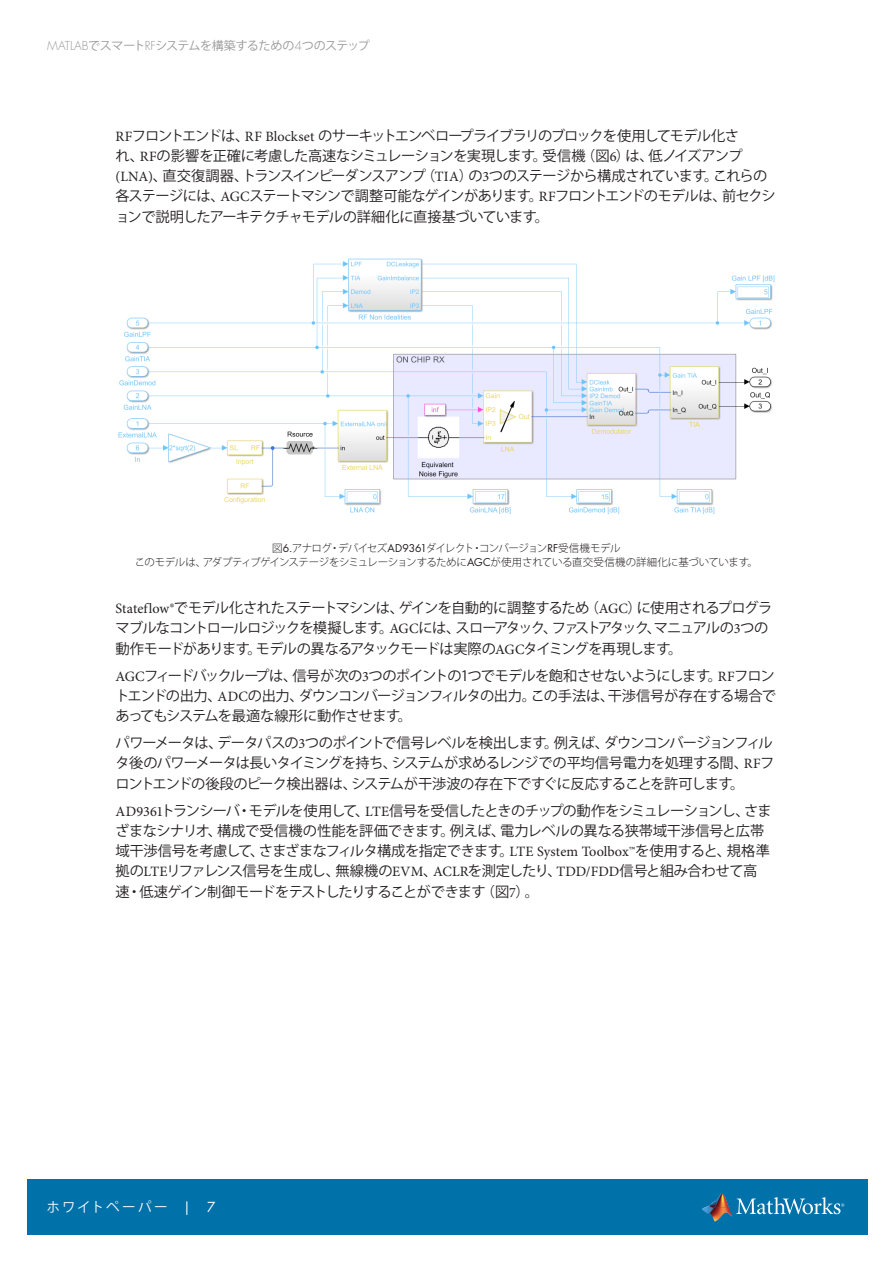
<style>
.page{position:relative;width:893px;height:1263px;background:#fff}
.page>*{position:absolute;margin:0;border:0;box-sizing:border-box;transform-origin:0 0}
.t1{font:14.25px/20.2px "Koz Go Pr 6 N";letter-spacing:-.05em;color:#231f20}
.t2{font:14.25px/20.2px "Koz Go Pr 6 N";letter-spacing:-.07em;color:#231f20}
.t3{font:13.5px "Koz Go Pr 6 N";letter-spacing:.16em;color:#fff}
.t4{font:12px "Koz Go Pr 6 N";letter-spacing:-.04em;color:#999}
.t5{font:300 10.5px/13.5px "Koz Go Pr 6 N";letter-spacing:-.035em;color:#231f20;text-align:center}
.s1{font-family:"Futura Std";font-weight:300}
.s2{font-family:"Minion Pro"}
.s3{font-family:"Futura Std";font-weight:400}
.s4{font-family:"Futura Std"}
</style>
<div class="page">
<div style="left:27px;top:1179px;width:841px;height:56px;background:#0071a9"></div>
<img style="left:709px;top:1193px;width:20px;height:14px">
<svg style="left:702px;top:1206px;width:7px;height:8px"></svg>
<img style="left:709px;top:1207px;width:23px;height:14px">
<svg style="left:736px;top:1197px;width:108px;height:17px"></svg>
<img style="left:118px;top:258px;width:657px;height:256px">
<p class="t4" style="left:47px;top:39px;width:324px"><span class="s1">MATLAB</span>でスマート<span class="s1">RF</span>システムを構築するための<span class="s1">4</span>つのステップ</p>
<p class="t1" style="left:115px;top:125px;width:662px"><span class="s2">RF</span>フロントエンドは、<span class="s2">RF Blockset</span> のサーキットエンベロープライブラリのブロックを使用してモデル化さ<br>れ、<span class="s2">RF</span>の影響を正確に考慮した高速なシミュレーションを実現します。受信機（図<span class="s2">6</span>）は、低ノイズアンプ<span class="s2">(LNA)</span>、直交復調器、トランスインピーダンスアンプ（<span class="s2">TIA</span>）の<span class="s2">3</span>つのステージから構成されています。これらの各ステージには、<span class="s2">AGC</span>ステートマシンで調整可能なゲインがあります。<span class="s2">RF</span>フロントエンドのモデルは、前セクションで説明したアーキテクチャモデルの詳細化に直接基づいています。</p>
<p class="t5" style="left:135px;top:542px;width:625px">図<span class="s3">6.</span>アナログ・デバイセズ<span class="s3">AD9361</span>ダイレクト・コンバージョン<span class="s3">RF</span>受信機モデル<br>このモデルは、アダプティブゲインステージをシミュレーションするために<span class="s3">AGC</span>が使用されている直交受信機の詳細化に基づいています。</p>
<p class="t2" style="left:115px;top:598px;width:658px"><span class="s2">Stateflow®</span>でモデル化されたステートマシンは、ゲインを自動的に調整するため（<span class="s2">AGC</span>）に使用されるプログラマブルなコントロールロジックを模擬します。<span class="s2">AGC</span>には、スローアタック、ファストアタック、マニュアルの<span class="s2">3</span>つの動作モードがあります。モデルの異なるアタックモードは実際の<span class="s2">AGC</span>タイミングを再現します。</p>
<p class="t1" style="left:115px;top:665px;width:662px;text-align:justify"><span class="s2">AGC</span>フィードバックループは、信号が次の<span class="s2">3</span>つのポイントの1つでモデルを飽和させないようにします。<span class="s2">RF</span>フロントエンドの出力、<span class="s2">ADC</span>の出力、ダウンコンバージョンフィルタの出力。この手法は、干渉信号が存在する場合であってもシステムを最適な線形に動作させます。</p>
<p class="t1" style="left:115px;top:733px;width:660px;text-align:justify">パワーメータは、データパスの<span class="s2">3</span>つのポイントで信号レベルを検出します。例えば、ダウンコンバージョンフィルタ後のパワーメータは長いタイミングを持ち、システムが求めるレンジでの平均信号電力を処理する間、<span class="s2">RF</span>フロントエンドの後段のピーク検出器は、システムが干渉波の存在下ですぐに反応することを許可します。</p>
<p class="t1" style="left:115px;top:800px;width:658px"><span class="s2">AD9361</span>トランシーバ・モデルを使用して、<span class="s2">LTE</span>信号を受信したときのチップの動作をシミュレーションし、さまざまなシナリオ、構成で受信機の性能を評価できます。例えば、電力レベルの異なる狭帯域干渉信号と広帯域干渉信号を考慮して、さまざまなフィルタ構成を指定できます。<span class="s2">LTE System Toolbox™</span>を使用すると、規格準拠の<span class="s2">LTE</span>リファレンス信号を生成し、無線機の<span class="s2">EVM</span>、<span class="s2">ACLR</span>を測定したり、<span class="s2">TDD/FDD</span>信号と組み合わせて高速・低速ゲイン制御モードをテストしたりすることができます（図<span class="s2">7</span>）。</p>
<p class="t3" style="left:46px;top:1200px;width:170px">ホワイトペーパー <span class="s4">| 7</span></p>
</div>
